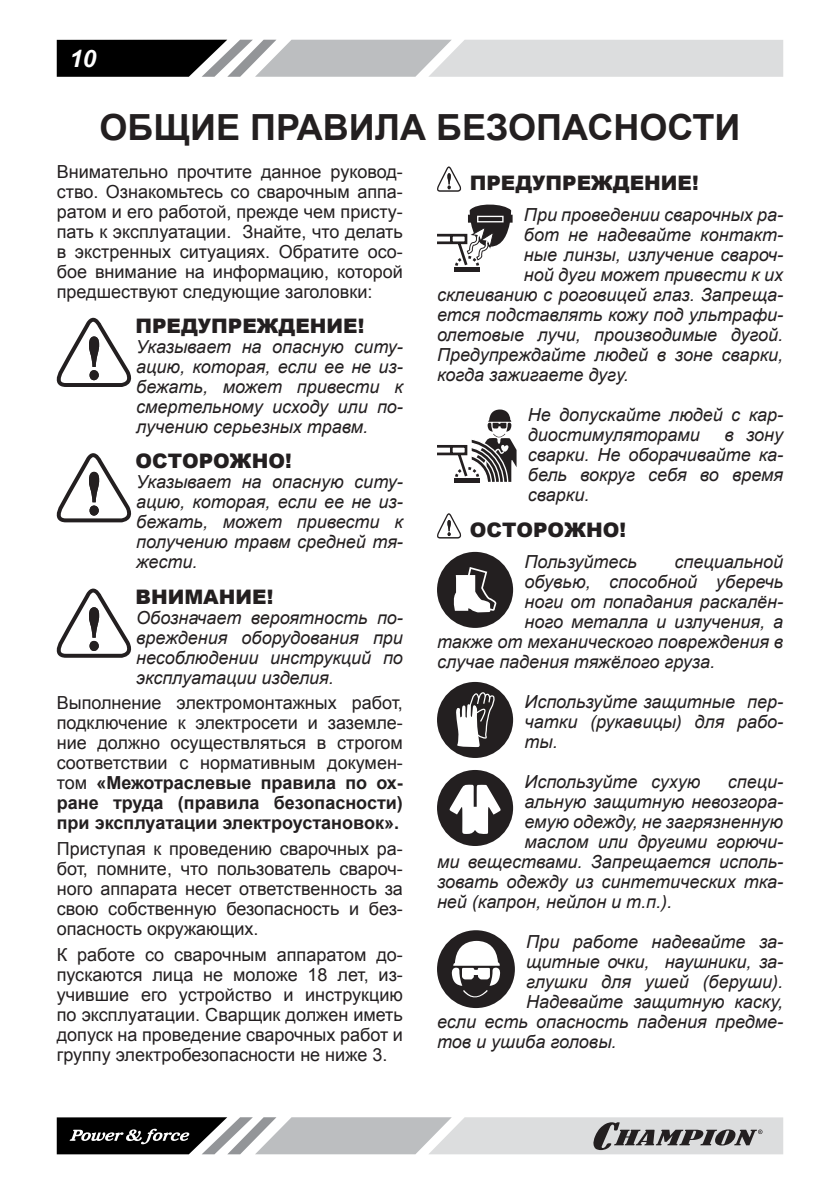
<style>
.page{position:relative;width:840px;height:1191px;background:#fff}
.page>*{position:absolute;margin:0;border:0;box-sizing:border-box;transform-origin:0 0}
.t1{font:700 36px "Arial";color:#231f20}
.t2{font:italic 700 24px "Arial";color:#fff}
.t3{font:900 20px "Arial";color:#231f20}
.t4{font:italic 18px/20px "Arial";color:#231f20;text-align:justify}
.t5{font:18px/20px "Arial";color:#231f20;text-align:justify}
.s1{font-weight:700}
</style>
<div class="page">
<svg style="left:57px;top:40px;width:725px;height:37px;background:#a7a8a9"></svg>
<svg style="left:57px;top:1117px;width:725px;height:37px;background:#a1a1a2"></svg>
<svg style="left:56px;top:318px;width:76px;height:69px"></svg>
<svg style="left:56px;top:453px;width:76px;height:69px"></svg>
<svg style="left:56px;top:588px;width:76px;height:70px"></svg>
<svg style="left:437px;top:166px;width:24px;height:26px"></svg>
<hr style="left:454px;top:267px;width:25px;height:4px;background:#231f20">
<svg style="left:437px;top:204px;width:75px;height:64px"></svg>
<svg style="left:437px;top:409px;width:79px;height:74px"></svg>
<svg style="left:437px;top:513px;width:24px;height:25px"></svg>
<div style="left:437px;top:552px;width:76px;height:76px;background:#231f20;border-radius:50%"></div>
<svg style="left:453px;top:567px;width:43px;height:45px"></svg>
<div style="left:437px;top:682px;width:76px;height:76px;background:#231f20;border-radius:50%"></div>
<svg style="left:456px;top:692px;width:39px;height:55px"></svg>
<div style="left:437px;top:770px;width:76px;height:76px;background:#231f20;border-radius:50%"></div>
<svg style="left:449px;top:784px;width:51px;height:50px"></svg>
<div style="left:437px;top:930px;width:77px;height:78px;background:#231f20;border-radius:50%"></div>
<svg style="left:451px;top:941px;width:49px;height:45px"></svg>
<svg style="left:463px;top:989px;width:24px;height:10px"></svg>
<h2 class="t2" style="left:70px;top:44px;width:28px">10</h2>
<h1 class="t1" style="left:99px;top:103px;width:642px">общие правила безопаСноСти</h1>
<p class="t5" style="left:57px;top:161px;width:347px">внимательно прочтите данное руковод&shy;ство. ознакомьтесь со сварочным аппа&shy;ратом и его работой, прежде чем присту&shy;пать к эксплуатации. знайте, что делать в экстренных ситуациях. обратите осо&shy;бое внимание на информацию, которой предшествуют следующие заголовки:</p>
<p class="t3" style="left:135px;top:311px;width:230px">ПРЕДУПРЕЖДЕНИЕ!</p>
<p class="t4" style="left:136px;top:337px;width:268px">Указывает на опасную ситу&shy;ацию, которая, если ее не из&shy;бежать, может привести к смертельному исходу или по&shy;лучению серьезных травм.</p>
<p class="t3" style="left:135px;top:447px;width:158px">ОСТОРОЖНО!</p>
<p class="t4" style="left:136px;top:472px;width:268px">Указывает на опасную ситу&shy;ацию, которая, если ее не из&shy;бежать, может привести к получению травм средней тя&shy;жести.</p>
<p class="t3" style="left:135px;top:582px;width:139px">ВНИМАНИЕ!</p>
<p class="t4" style="left:136px;top:607px;width:268px">Обозначает вероятность по&shy;вреждения оборудования при несоблюдении инструкций по эксплуатации изделия.</p>
<p class="t5" style="left:57px;top:693px;width:347px">выполнение электромонтажных работ, подключение к электросети и заземле&shy;ние должно осуществляться в строгом соответствии с нормативным докумен&shy;том <span class="s1">«межотраслевые правила по ох&shy;ране труда (правила безопасности) при эксплуатации электроустановок».</span></p>
<p class="t5" style="left:57px;top:839px;width:347px">приступая к проведению сварочных ра&shy;бот, помните, что пользователь свароч&shy;ного аппарата несет ответственность за свою собственную безопасность и без&shy;опасность окружающих.</p>
<p class="t5" style="left:57px;top:944px;width:347px">к работе со сварочным аппаратом до&shy;пускаются лица не моложе 18 лет, из&shy;учившие его устройство и инструкцию по эксплуатации. сварщик должен иметь допуск на проведение сварочных работ и группу электробезопасности не ниже 3.</p>
<p class="t3" style="left:469px;top:168px;width:230px">ПРЕДУПРЕЖДЕНИЕ!</p>
<p class="t4" style="left:523px;top:205px;width:260px">При проведении сварочных ра-</p>
<p class="t4" style="left:523px;top:225px;width:261px">бот не надевайте контакт-</p>
<p class="t4" style="left:523px;top:245px;width:261px">ные линзы, излучение свароч-</p>
<p class="t4" style="left:523px;top:265px;width:260px">ной дуги может привести к их</p>
<p class="t4" style="left:437px;top:285px;width:347px">склеиванию с роговицей глаз. Запреща-</p>
<p class="t4" style="left:437px;top:305px;width:347px">ется подставлять кожу под ультрафи-</p>
<p class="t4" style="left:437px;top:325px;width:347px">олетовые лучи, производимые дугой.</p>
<p class="t4" style="left:437px;top:345px;width:347px">Предупреждайте людей в зоне сварки,</p>
<p class="t4" style="left:437px;top:365px;width:193px">когда зажигаете дугу.</p>
<p class="t4" style="left:527px;top:405px;width:257px">Не допускайте людей с кар&shy;диостимуляторами</p>
<p class="t4" style="left:527px;top:425px;width:257px;text-indent:196px">в зону сварки. Не оборачивайте ка&shy;бель вокруг себя во время сварки.</p>
<p class="t3" style="left:469px;top:515px;width:158px">ОСТОРОЖНО!</p>
<p class="t4" style="left:524px;top:552px;width:114px">Пользуйтесь</p>
<p class="t4" style="left:674px;top:552px;width:110px">специальной</p>
<p class="t4" style="left:524px;top:572px;width:260px">обувью, способной уберечь</p>
<p class="t4" style="left:524px;top:592px;width:260px">ноги от попадания раскалён-</p>
<p class="t4" style="left:524px;top:612px;width:260px">ного металла и излучения, а</p>
<p class="t4" style="left:437px;top:632px;width:347px">также от механического повреждения в</p>
<p class="t4" style="left:437px;top:652px;width:279px">случае падения тяжёлого груза.</p>
<p class="t4" style="left:524px;top:692px;width:260px">Используйте защитные пер&shy;чатки (рукавицы) для рабо&shy;ты.</p>
<p class="t4" style="left:524px;top:772px;width:177px">Используйте сухую</p>
<p class="t4" style="left:727px;top:772px;width:57px">специ-</p>
<p class="t4" style="left:524px;top:792px;width:260px">альную защитную невозгора-</p>
<p class="t4" style="left:524px;top:812px;width:260px">емую одежду, не загрязненную</p>
<p class="t4" style="left:524px;top:832px;width:260px">маслом или другими горючи-</p>
<p class="t4" style="left:437px;top:852px;width:347px">ми веществами. Запрещается исполь-</p>
<p class="t4" style="left:437px;top:872px;width:347px">зовать одежду из синтетических тка-</p>
<p class="t4" style="left:437px;top:892px;width:236px">ней (капрон, нейлон и т.п.).</p>
<p class="t4" style="left:526px;top:932px;width:258px">При работе надевайте за-</p>
<p class="t4" style="left:526px;top:952px;width:258px">щитные очки, наушники, за-</p>
<p class="t4" style="left:526px;top:972px;width:258px">глушки для ушей (беруши).</p>
<p class="t4" style="left:526px;top:992px;width:258px">Надевайте защитную каску,</p>
<p class="t4" style="left:437px;top:1012px;width:347px">если есть опасность падения предме-</p>
<p class="t4" style="left:437px;top:1032px;width:181px">тов и ушиба головы.</p>
</div>
